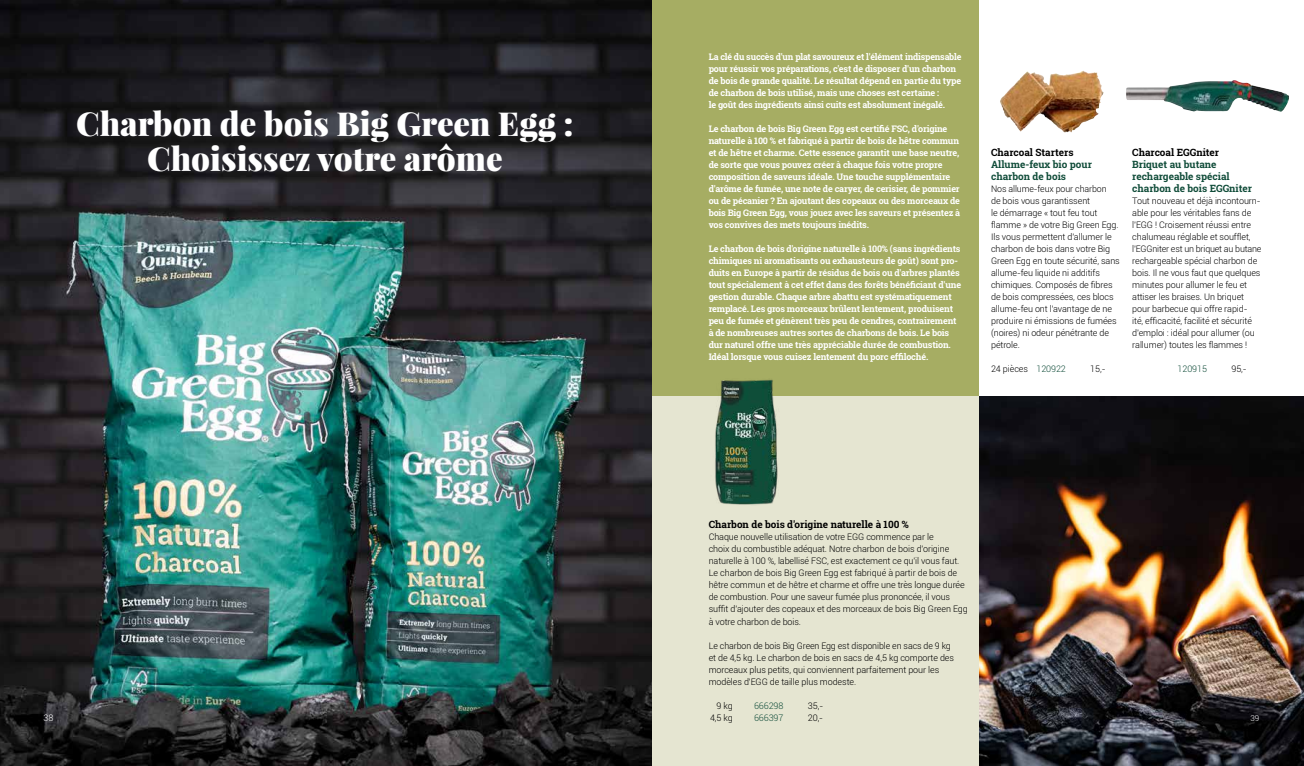
<style>
.page{position:relative;width:1304px;height:766px;background:#fff}
.page>*{position:absolute;margin:0;border:0;box-sizing:border-box;transform-origin:0 0}
.t1{font:900 33px/35px "Playfair Display";color:#fff;text-align:center}
.t2{font:700 10px/12px "Roboto Slab";color:#104c39}
.t3{font:700 10px "Roboto Slab";color:#000}
.t4{font:300 9px/12px "Roboto";letter-spacing:-.01em;color:#000}
.t5{font:700 9px/12px "Roboto Slab";letter-spacing:-.02em;color:#fff}
.t6{font:300 9px "Roboto";letter-spacing:-.01em;color:#104c39}
.t7{font:300 9px "Roboto";color:#fff}
.t8{font:300 8px "Roboto";color:#fff}
.s1{font-family:"Roboto Slab"}
.s2{color:#104c39}
</style>
<div class="page">
<img style="left:979px;top:396px;width:325px;height:369px">
<img style="left:0;top:0;width:652px;height:765px">
<div style="left:652px;top:0;width:327px;height:396px;background:#a6ad63"></div>
<img style="left:1126px;top:80px;width:163px;height:32px">
<img style="left:1065px;top:71px;width:18px;height:4px">
<div style="left:652px;top:396px;width:327px;height:369px;background:#e5e5d1"></div>
<img style="left:715px;top:379px;width:63px;height:126px">
<h1 class="t1" style="left:76px;top:106px;width:499px">Charbon de bois Big Green Egg :<br>Choisissez votre arôme</h1>
<p class="t5" style="left:709px;top:51px;width:254px">La clé du succès d'un plat savoureux et l'élément indispensable pour réussir vos préparations, c'est de disposer d'un charbon de bois de grande qualité. Le résultat dépend en partie du type de charbon de bois utilisé, mais une choses est certaine :<br>le goût des ingrédients ainsi cuits est absolument inégalé.</p>
<p class="t5" style="left:709px;top:123px;width:253px">Le charbon de bois Big Green Egg est certifié FSC, d'origine naturelle à 100 % et fabriqué à partir de bois de hêtre commun et de hêtre et charme. Cette essence garantit une base neutre, de sorte que vous pouvez créer à chaque fois votre propre composition de saveurs idéale. Une touche supplémentaire d'arôme de fumée, une note de caryer, de cerisier, de pommier ou de pécanier ? En ajoutant des copeaux ou des morceaux de bois Big Green Egg, vous jouez avec les saveurs et présentez à vos convives des mets toujours inédits.</p>
<p class="t5" style="left:709px;top:243px;width:254px">Le charbon de bois d'origine naturelle à 100% (sans ingrédients chimiques ni aromatisants ou exhausteurs de goût) sont pro&shy;duits en Europe à partir de résidus de bois ou d'arbres plantés tout spécialement à cet effet dans des forêts bénéficiant d'une gestion durable. Chaque arbre abattu est systématiquement remplacé. Les gros morceaux brûlent lentement, produisent peu de fumée et génèrent très peu de cendres, contrairement à de nombreuses autres sortes de charbons de bois. Le bois dur naturel offre une très appréciable durée de combustion.<br>Idéal lorsque vous cuisez lentement du porc effiloché.</p>
<p class="t3" style="left:991px;top:146px;width:84px">Charcoal Starters</p>
<p class="t2" style="left:991px;top:158px;width:102px">Allume-feux bio pour charbon de bois</p>
<p class="t4" style="left:991px;top:183px;width:130px">Nos allume-feux pour charbon<br>de bois vous garantissent<br>le démarrage « tout feu tout flamme <span class="s1">»</span> de votre Big Green Egg.<br>Ils vous permettent d'allumer le charbon de bois dans votre Big<br>Green Egg en toute sécurité, sans allume-feu liquide ni additifs chimiques. Composés de fibres de bois compressées, ces blocs allume-feu ont l'avantage de ne produire ni émissions de fumées (noires) ni odeur pénétrante de pétrole.</p>
<p class="t4" style="left:991px;top:362px;width:76px">24 pièces <span class="s2">120922</span></p>
<p class="t4" style="left:1090px;top:362px;width:17px">15,-</p>
<p class="t3" style="left:1132px;top:146px;width:88px">Charcoal EGGniter</p>
<p class="t2" style="left:1132px;top:158px;width:121px">Briquet au butane rechargeable spécial charbon de bois EGGniter</p>
<p class="t4" style="left:1132px;top:195px;width:131px">Tout nouveau et déjà incontourn&shy;able pour les véritables fans de l'EGG ! Croisement réussi entre chalumeau réglable et soufflet, l'EGGniter est un briquet au butane rechargeable spécial charbon de bois. Il ne vous faut que quelques minutes pour allumer le feu et attiser les braises. Un briquet pour barbecue qui offre rapid-<br>ité, efficacité, facilité et sécurité d'emploi : idéal pour allumer (ou rallumer) toutes les flammes !</p>
<p class="t6" style="left:1178px;top:363px;width:31px">120915</p>
<p class="t4" style="left:1231px;top:362px;width:17px">95,-</p>
<p class="t3" style="left:709px;top:518px;width:202px">Charbon de bois d'origine naturelle à 100 %</p>
<p class="t4" style="left:709px;top:531px;width:261px">Chaque nouvelle utilisation de votre EGG commence par le<br>choix du combustible adéquat. Notre charbon de bois d'origine naturelle à 100 %, labellisé FSC, est exactement ce qu'il vous faut.<br>Le charbon de bois Big Green Egg est fabriqué à partir de bois de hêtre commun et de hêtre et charme et offre une très longue durée de combustion. Pour une saveur fumée plus prononcée, il vous suffit d'ajouter des copeaux et des morceaux de bois Big Green Egg à votre charbon de bois.</p>
<p class="t4" style="left:709px;top:639px;width:247px">Le charbon de bois Big Green Egg est disponible en sacs de 9 kg et de 4,5 kg. Le charbon de bois en sacs de 4,5 kg comporte des morceaux plus petits, qui conviennent parfaitement pour les modèles d'EGG de taille plus modeste.</p>
<p class="t4" style="left:717px;top:699px;width:18px">9 kg</p>
<p class="t6" style="left:754px;top:699px;width:31px">666298</p>
<p class="t4" style="left:808px;top:699px;width:17px">35,-</p>
<p class="t4" style="left:710px;top:710px;width:24px">4,5 kg</p>
<p class="t6" style="left:754px;top:711px;width:31px">666397</p>
<p class="t4" style="left:808px;top:710px;width:17px">20,-</p>
<p class="t7" style="left:44px;top:711px;width:11px">38</p>
<p class="t8" style="left:1250px;top:712px;width:10px">39</p>
</div>
